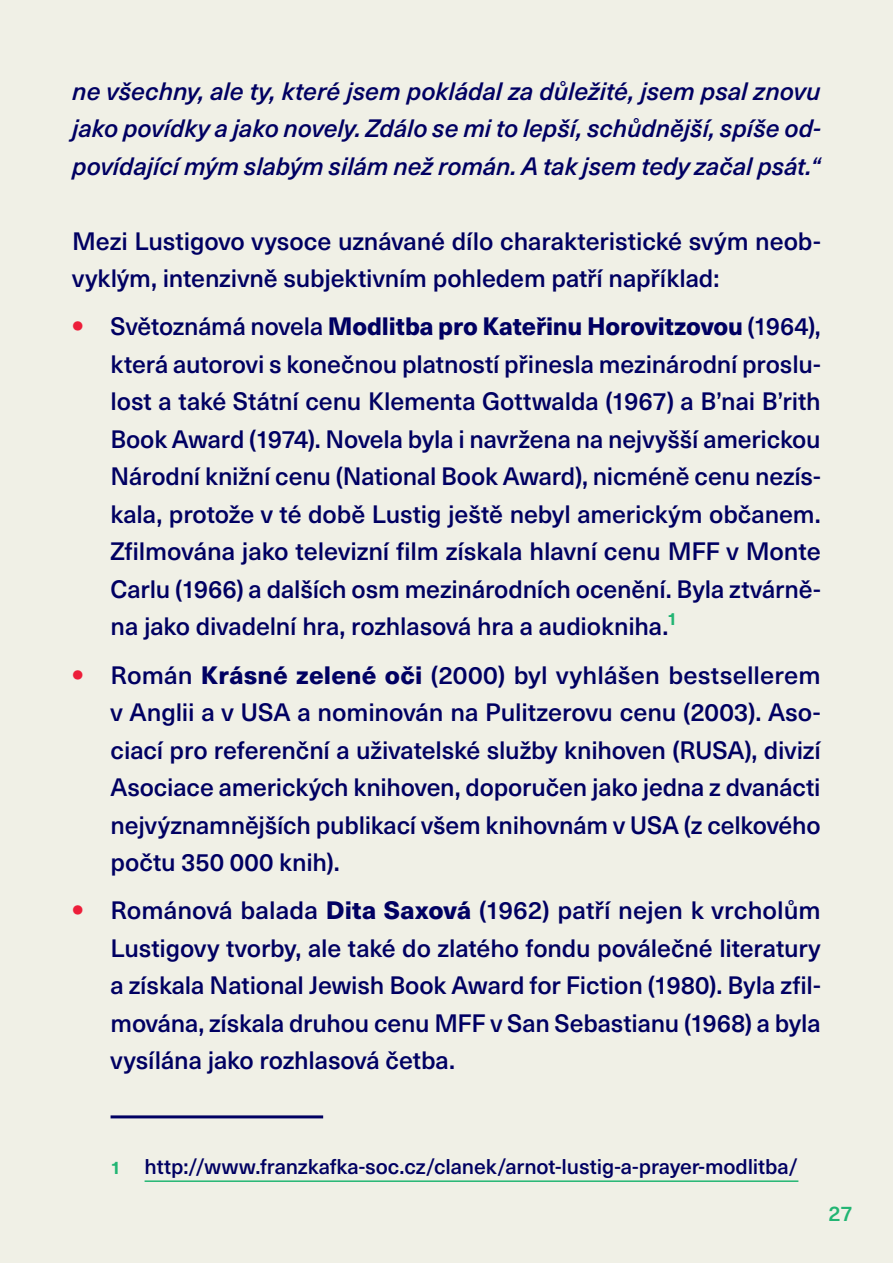
<style>
.page{position:relative;width:893px;height:1263px;background:#f0f0e6}
.page>*{position:absolute;margin:0;border:0;box-sizing:border-box;transform-origin:0 0}
.mr_text_zaklad_prvni{font:500 24.75px/37.5px "Neue Haas Unica W1 G";letter-spacing:-.005em;color:#000062;text-align:justify}
.mr_text_zaklad{font:italic 500 24.75px/37.5px "Neue Haas Unica W1 G";letter-spacing:-.005em;color:#000062;text-align:justify}
.mr_text_poznamky{font:500 21px "Neue Haas Unica W1 G";letter-spacing:-.005em;color:#000062}
.t1{font:500 21px "Neue Haas Unica W1 G";color:#22b573}
.s1{font-family:"Neue Haas Unica W1 G X Black";font-weight:400;font-size:25.5px;color:#ed1e3a}
.s2{font-weight:800}
.s3{font-weight:700;font-size:18px;color:#22b573}
</style>
<div class="page">
<hr style="left:111px;top:1115px;width:212px;height:3px;background:#000062">
<hr style="left:145px;top:1180px;width:653px;height:2px;background:#22b573">
<p class="mr_text_zaklad" style="left:72px;top:71px;width:750px">ne všechny, ale ty, které jsem pokládal za důležité, jsem psal znovu jako povídky a jako novely. Zdálo se mi to lepší, schůdnější, spíše od‑ povídající mým slabým silám než román. A tak jsem tedy začal psát.“</p>
<p class="mr_text_zaklad_prvni" style="left:72px;top:221px;width:750px">Mezi Lustigovo vysoce uznávané dílo charakteristické svým neob&shy;vyklým, intenzivně subjektivním pohledem patří například:</p>
<p class="mr_text_zaklad_prvni" style="left:111px;top:306px;width:712px;text-indent:-38px"><span class="s1">•</span> Světoznámá novela <span class="s2">Modlitba pro Kateřinu Horovitzovou</span> (1964), která autorovi s konečnou platností přinesla mezinárodní proslu&shy;lost a také Státní cenu Klementa Gottwalda (1967) a B’nai B’rith Book Award (1974). Novela byla i navržena na nejvyšší americkou Národní knižní cenu (National Book Award), nicméně cenu nezís&shy;kala, protože v té době Lustig ještě nebyl americkým občanem.<br>Zfilmována jako televizní film získala hlavní cenu MFF v Monte Carlu (1966) a dalších osm mezinárodních ocenění. Byla ztvárně&shy;na jako divadelní hra, rozhlasová hra a audiokniha.<sup>1</sup></p>
<p class="mr_text_zaklad_prvni" style="left:111px;top:654px;width:712px;text-indent:-38px"><span class="s1">•</span> Román <span class="s2">Krásné zelené oči</span> (2000) byl vyhlášen bestsellerem v Anglii a v USA a nominován na Pulitzerovu cenu (2003). Aso&shy;ciací pro referenční a uživatelské služby knihoven (RUSA), divizí Asociace amerických knihoven, doporučen jako jedna z dvanácti nejvýznamnějších publikací všem knihovnám v USA (z celkového počtu 350 000 knih).</p>
<p class="mr_text_zaklad_prvni" style="left:111px;top:890px;width:712px;text-indent:-38px"><span class="s1">•</span> Románová balada <span class="s2">Dita Saxová</span> (1962) patří nejen k vrcholům Lustigovy tvorby, ale také do zlatého fondu poválečné literatury a získala National Jewish Book Award for Fiction (1980). Byla zfil&shy;mována, získala druhou cenu MFF v San Sebastianu (1968) a byla vysílána jako rozhlasová četba.</p>
<p class="mr_text_poznamky" style="left:111px;top:1150px;width:689px"><span class="s3">1</span> http://www.franzkafka-‑soc.cz/clanek/arnot-‑lustig-‑a-prayer-‑modlitba/</p>
<p class="t1" style="left:829px;top:1197px;width:26px">27</p>
</div>
